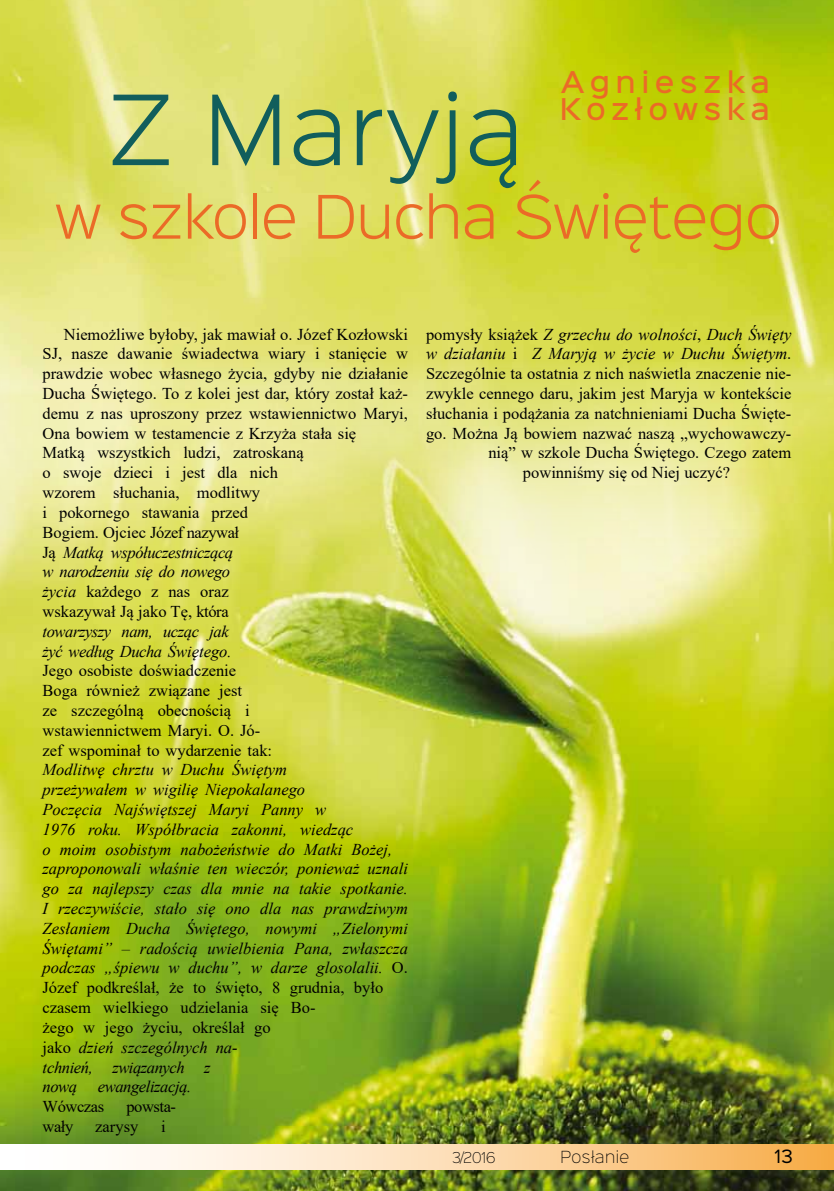
<style>
.page{position:relative;width:834px;height:1191px;background:#fff}
.page>*{position:absolute;margin:0;border:0;box-sizing:border-box;transform-origin:0 0}
.t1{font:300 87px "Sinkin Sans 300";color:#115e5c}
.t2{font:300 54px "Sinkin Sans 300";letter-spacing:-.01em;color:#eb6a27}
.t3{font:500 27px/27px "Sinkin Sans 500";letter-spacing:.2em;color:#eb6a27}
.t4{font:16.5px/19.8px "Times New Roman";color:#000}
.t5{font:italic 16.5px/19.8px "Times New Roman";color:#000}
.t6{font:italic 16.5px/19.8px "Times New Roman";letter-spacing:-.025em;color:#000}
.t7{font:16.5px "Times New Roman";letter-spacing:-.025em;color:#000}
.t8{font:16.5px "Sinkin Sans 400";color:#000}
.t9{font:15px "Sinkin Sans 200 X Light";color:#000}
.t10{font:13.5px "Sinkin Sans 200 X Light";color:#000}
.s1{font-style:italic}
.s2{font-style:normal}
.s3{font-size:15px}
</style>
<div class="page">
<img style="left:0;top:669px;width:833px;height:522px">
<img style="left:0;top:0;width:833px;height:669px">
<svg style="left:0;top:1144px;width:833px;height:25px"></svg>
<h3 class="t3" style="left:560px;top:66px;width:211px">Agnieszka<br>Kozłowska</h3>
<h1 class="t1" style="left:107px;top:59px;width:417px">Z Maryją</h1>
<h2 class="t2" style="left:55px;top:173px;width:728px">w szkole Ducha Świętego</h2>
<p class="t4" style="left:43px;top:324px;width:367px;text-indent:21px">Niemożliwe byłoby, jak mawiał o. Józef Kozłowski SJ, nasze dawanie świadectwa wiary i stanięcie w prawdzie wobec własnego życia, gdyby nie działanie Ducha Świętego. To z kolei jest dar, który został każ&shy;demu z nas uproszony przez wstawiennictwo Maryi, Ona bowiem w testamencie z Krzyża stała się<br>Matką wszystkich ludzi, zatroskaną<br>o swoje dzieci i jest dla nich<br>wzorem słuchania, modlitwy<br>i pokornego stawania przed<br>Bogiem. Ojciec Józef nazywał<br>Ją <span class="s1">Matką współuczestniczącą<br>w narodzeniu się do nowego<br>życia</span> każdego z nas oraz<br>wskazywał Ją jako Tę, która</p>
<p class="t6" style="left:43px;top:621px;width:191px">towarzyszy nam, ucząc jak żyć według Ducha Świętego.</p>
<p class="t4" style="left:43px;top:660px;width:231px">Jego osobiste doświadczenie<br>Boga również związane jest<br>ze szczególną obecnością i wstawiennictwem Maryi. O. Jó&shy;zef wspominał to wydarzenie tak:</p>
<p class="t5" style="left:43px;top:759px;width:367px">Modlitwę chrztu w Duchu Świętym<br>przeżywałem w wigilię Niepokalanego<br>Poczęcia Najświętszej Maryi Panny w<br>1976 roku. Współbracia zakonni, wiedząc<br>o moim osobistym nabożeństwie do Matki Bożej, zaproponowali właśnie ten wieczór, ponieważ uznali go za najlepszy czas dla mnie na takie spotkanie.<br>I rzeczywiście, stało się ono dla nas prawdziwym Zesłaniem Ducha Świętego, nowymi „Zielonymi Świętami” – radością uwielbienia Pana, zwłaszcza podczas „śpiewu w duchu”, w darze glosolalii. <span class="s2">O.<br>Józef podkreślał, że to święto, 8 grudnia, było czasem wielkiego udzielania się Bo-<br>żego w jego życiu, określał go<br>jako</span> dzień szczególnych na-<br>tchnień, związanych z<br>nową</p>
<p class="t6" style="left:98px;top:1076px;width:95px">ewangelizacją.</p>
<p class="t7" style="left:43px;top:1095px;width:63px">Wówczas</p>
<p class="t4" style="left:126px;top:1096px;width:51px">powsta-</p>
<p class="t4" style="left:43px;top:1116px;width:32px">wały</p>
<p class="t4" style="left:95px;top:1116px;width:45px">zarysy</p>
<p class="t4" style="left:161px;top:1116px;width:6px">i</p>
<p class="t5" style="left:426px;top:324px;width:367px"><span class="s2">pomysły książek</span> Z grzechu do wolności<span class="s2">,</span> Duch Święty</p>
<p class="t5" style="left:426px;top:344px;width:367px">w działaniu <span class="s2">i</span> Z Maryją w życie w Duchu Świętym<span class="s2">.</span></p>
<p class="t4" style="left:426px;top:363px;width:367px">Szczególnie ta ostatnia z nich naświetla znaczenie nie-</p>
<p class="t4" style="left:426px;top:383px;width:367px">zwykle cennego daru, jakim jest Maryja w kontekście</p>
<p class="t4" style="left:426px;top:403px;width:367px">słuchania i podążania za natchnieniami Ducha Święte-</p>
<p class="t4" style="left:426px;top:423px;width:367px">go. Można Ją bowiem nazwać naszą „wychowawczy-</p>
<p class="t4" style="left:488px;top:442px;width:304px">nią” w szkole Ducha Świętego. Czego zatem</p>
<p class="t4" style="left:523px;top:462px;width:209px">powinniśmy się od Niej uczyć?</p>
<p class="t10" style="left:452px;top:1146px;width:73px">3/2016 <span class="s3">P</span></p>
<p class="t9" style="left:571px;top:1144px;width:59px">osłanie</p>
<p class="t8" style="left:774px;top:1142px;width:20px">13</p>
</div>
